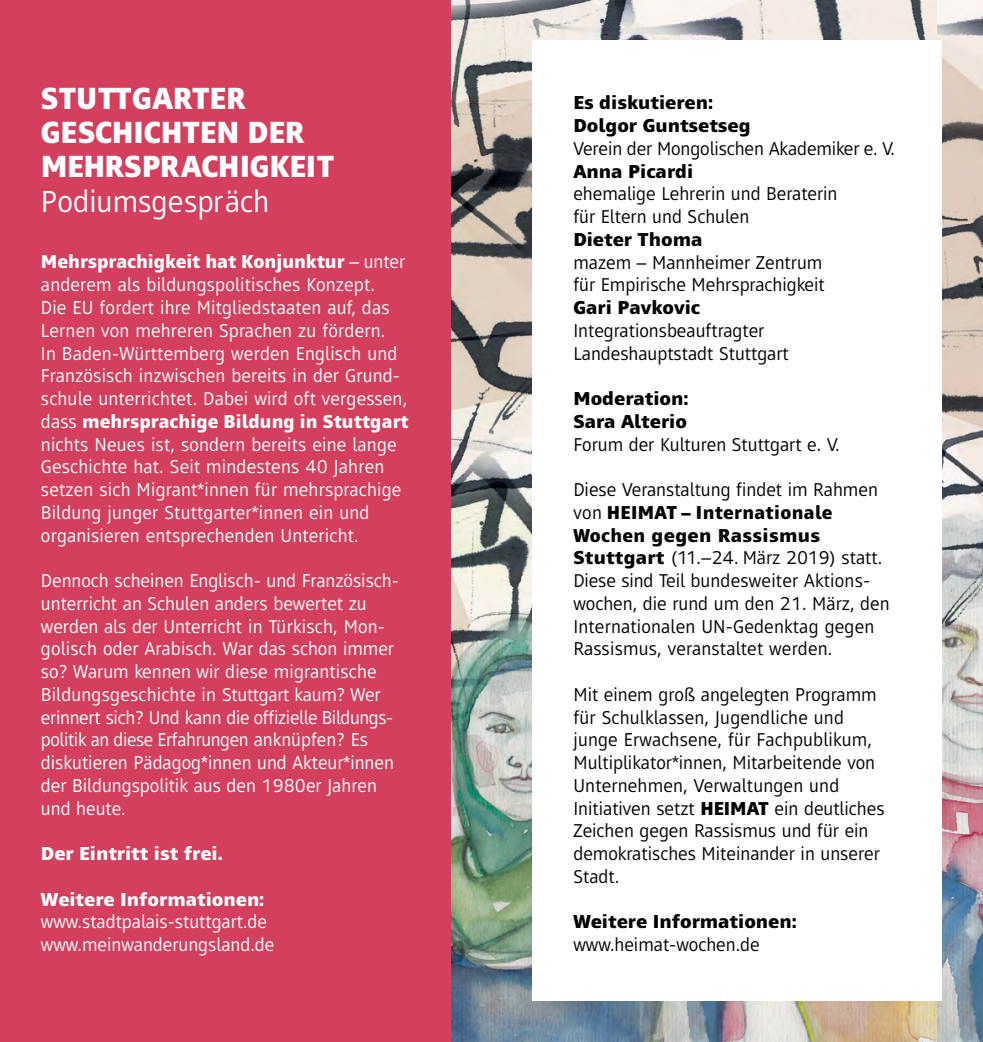
<style>
.page{position:relative;width:983px;height:1042px;background:#fff}
.page>*{position:absolute;margin:0;border:0;box-sizing:border-box;transform-origin:0 0}
.t1{font:800 31.5px/34.1px "Mayberry Pro";letter-spacing:-.005em;color:#fff;scale:.95 1}
.t2{font:31.5px "Mayberry Pro";color:#fff}
.t3{font:19.25px/22.8px "Mayberry Pro";letter-spacing:.01em;color:#fff}
.t4{font:19.25px/22.8px "Mayberry Pro";color:#000}
.t5{font:800 19.25px/22.8px "Mayberry Pro";color:#000}
.t6{font:800 19.25px "Mayberry Pro";color:#fff}
.s1{font-weight:800}
.s2{font-size:19.07px}
</style>
<div class="page">
<img style="left:936px;top:0;width:46px;height:1042px">
<img style="left:450px;top:0;width:486px;height:1042px">
<div style="left:0;top:0;width:450px;height:1042px;background:#d33f5d"></div>
<div style="left:532px;top:41px;width:409px;height:960px;background:#fff"></div>
<h1 class="t1" style="left:41px;top:80px;width:310px">STUTTGARTER<br>GESCHICHTEN DER<br>MEHRSPRACHIGKEIT</h1>
<h1 class="t2" style="left:41px;top:180px;width:230px">Podiumsgespräch</h1>
<p class="t3" style="left:41px;top:250px;width:369px"><span class="s1">Mehrsprachigkeit hat Konjunktur</span> – unter anderem als bildungspolitisches Konzept.<br>Die EU fordert ihre Mitgliedstaaten auf, das Lernen von mehreren Sprachen zu fördern.<br>In Baden-Württemberg werden Englisch und Französisch inzwischen bereits in der Grund&shy;schule unterrichtet. Dabei wird oft vergessen, dass <span class="s1">mehrsprachige Bildung in Stuttgart </span>nichts Neues ist, sondern bereits eine lange Geschichte hat. Seit mindestens 40 Jahren setzen sich Migrant*innen für mehrsprachige Bildung junger Stuttgarter*innen ein und organisieren entsprechenden Untericht.</p>
<p class="t3" style="left:41px;top:568px;width:359px">Dennoch scheinen Englisch- und Französisch&shy;unterricht an Schulen anders bewertet zu werden als der Unterricht in Türkisch, Mon&shy;golisch oder Arabisch. War das schon immer so? Warum kennen wir diese migrantische Bildungsgeschichte in <span class="s2">Stuttgart kaum? Wer erinnert sich? Und kann</span> die offizielle Bildungs&shy;politik an diese Erfahrungen anknüpfen? Es diskutieren Pädagog*innen und Akteur*innen der Bildungspolitik aus den 1980er Jahren und heute.</p>
<p class="t6" style="left:41px;top:840px;width:183px">Der Eintritt ist frei.</p>
<p class="t6" style="left:41px;top:886px;width:225px">Weitere Informationen:</p>
<p class="t3" style="left:41px;top:909px;width:235px">www.stadtpalais-stuttgart.de www.meinwanderungsland.de</p>
<p class="t5" style="left:573px;top:90px;width:179px">Es diskutieren:<br>Dolgor Guntsetseg</p>
<p class="t4" style="left:573px;top:136px;width:323px">Verein der Mongolischen Akademiker e. V.</p>
<p class="t5" style="left:573px;top:159px;width:121px">Anna Picardi</p>
<p class="t4" style="left:573px;top:181px;width:265px">ehemalige Lehrerin und Beraterin für Eltern und Schulen</p>
<p class="t5" style="left:573px;top:227px;width:130px">Dieter Thoma</p>
<p class="t4" style="left:573px;top:250px;width:253px">mazem – Mannheimer Zentrum für Empirische Mehrsprachigkeit</p>
<p class="t5" style="left:573px;top:295px;width:128px">Gari Pavkovic</p>
<p class="t4" style="left:573px;top:318px;width:217px">Integrationsbeauftragter<br>Landeshauptstadt Stuttgart</p>
<p class="t5" style="left:573px;top:386px;width:116px">Moderation:<br>Sara Alterio</p>
<p class="t4" style="left:573px;top:432px;width:268px">Forum der Kulturen Stuttgart e. V.</p>
<p class="t4" style="left:573px;top:477px;width:317px">Diese Veranstaltung findet im Rahmen von <span class="s1">HEIMAT – Internationale Wochen gegen Rassismus Stuttgart</span> (11.–24. März 2019) statt.<br>Diese sind Teil bundesweiter Aktions&shy;wochen, die rund um den 21. März, den Internationalen UN-Gedenktag gegen Rassismus, veranstaltet werden.</p>
<p class="t4" style="left:573px;top:682px;width:312px">Mit einem groß angelegten Programm für Schulklassen, Jugendliche und junge Erwachsene, für Fachpublikum, Multiplikator*innen, Mitarbeitende von Unternehmen, Verwaltungen und Initiativen setzt <span class="s1">HEIMAT</span> ein deutliches Zeichen gegen Rassismus und für ein demokratisches Miteinander in unserer Stadt.</p>
<p class="t5" style="left:573px;top:909px;width:225px">Weitere Informationen:</p>
<p class="t4" style="left:573px;top:932px;width:188px">www.heimat-wochen.de</p>
</div>
